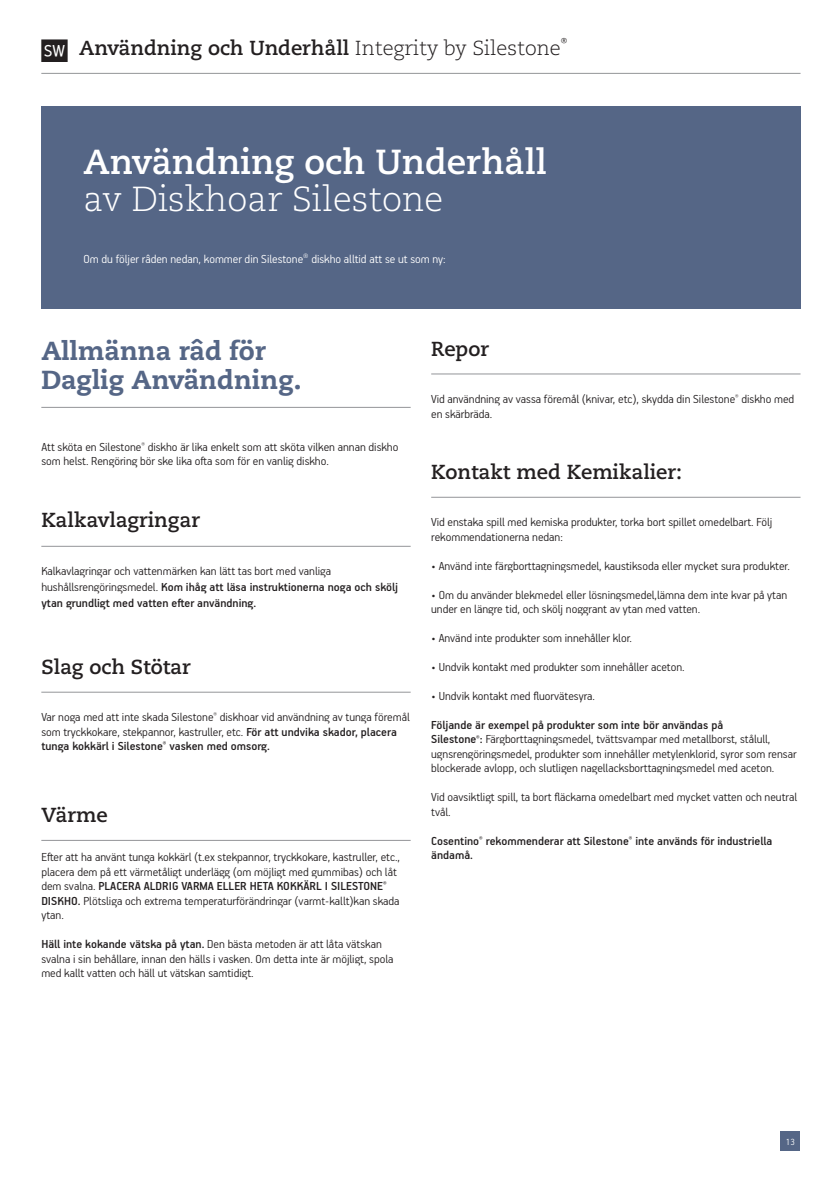
<style>
.page{position:relative;width:840px;height:1191px;background:#fff}
.page>*{position:absolute;margin:0;border:0;box-sizing:border-box;transform-origin:0 0}
.t1{font:700 34.8px "Caecilia LT Std";color:#fff}
.t2{font:300 34.8px "Caecilia LT Std";color:#fff}
.t3{font:800 26px/29px "Caecilia LT Std";color:#556686}
.t4{font:700 20.2px "Caecilia LT Std";color:#231f20}
.t5{font:300 13px/14.4px "PF Handbook Pro";color:#231f20}
.t6{font:500 13px/15.6px "PF Handbook Pro";color:#231f20}
.t7{font:300 13px "PF Handbook Pro";color:#fff}
.t8{font:300 10px "PF Handbook Pro";color:#fff}
.s1{font-weight:300}
.s2{font-weight:500}
</style>
<div class="page">
<div style="left:780px;top:1131px;width:19px;height:20px;background:#556686"></div>
<div style="left:41px;top:106px;width:759px;height:203px;background:#556686"></div>
<hr style="left:41px;top:407px;width:369px;height:1px;background:#939598">
<hr style="left:41px;top:546px;width:369px;height:1px;background:#939598">
<hr style="left:41px;top:692px;width:369px;height:1px;background:#939598">
<hr style="left:41px;top:840px;width:369px;height:1px;background:#939598">
<hr style="left:431px;top:373px;width:369px;height:1px;background:#939598">
<hr style="left:431px;top:497px;width:369px;height:1px;background:#939598">
<hr style="left:41px;top:73px;width:759px;height:1px;background:#939598">
<h3 class="t4" style="left:79px;top:36px;width:489px">Användning och Underhåll <span class="s1">Integrity by Silestone</span><sup>®</sup></h3>
<h1 class="t1" style="left:83px;top:141px;width:464px">Användning och Underhåll</h1>
<h1 class="t2" style="left:83px;top:179px;width:361px">av Diskhoar Silestone</h1>
<p class="t7" style="left:83px;top:251px;width:363px">Om du följer râden nedan, kommer din Silestone® diskho alltid att se ut som ny:</p>
<h2 class="t3" style="left:41px;top:337px;width:261px">Allmänna râd för<br>Daglig Användning.</h2>
<p class="t5" style="left:41px;top:439px;width:358px">Att sköta en Silestone<sup>®</sup> diskho är lika enkelt som att sköta vilken annan diskho som helst. Rengöring bör ske lika ofta som för en vanlig diskho.</p>
<h3 class="t4" style="left:41px;top:508px;width:160px">Kalkavlagringar</h3>
<p class="t6" style="left:41px;top:563px;width:358px"><span class="s1">Kalkavlagringar och vattenmärken kan lätt tas bort med vanliga hushållsrengöringsmedel.</span> Kom ihåg att läsa instruktionerna noga och skölj ytan grundligt med vatten efter användning.</p>
<h3 class="t4" style="left:41px;top:655px;width:151px">Slag och Stötar</h3>
<p class="t5" style="left:41px;top:709px;width:370px">Var noga med att inte skada Silestone<sup>®</sup> diskhoar vid användning av tunga föremål som tryckkokare, stekpannor, kastruller, etc. <span class="s2">För att undvika skador, placera tunga kokkärl i Silestone</span><sup>®</sup> <span class="s2">vasken med omsorg.</span></p>
<h3 class="t4" style="left:41px;top:802px;width:68px">Värme</h3>
<p class="t5" style="left:41px;top:849px;width:360px">Efter att ha använt tunga kokkärl (t.ex stekpannor, tryckkokare, kastruller, etc., placera dem på ett värmetåligt underlägg (om möjligt med gummibas) och låt dem svalna. <span class="s2">PLACERA ALDRIG VARMA ELLER HETA KOKKÄRL I SILESTONE</span><sup>® </sup><span class="s2">DISKHO.</span> Plötsliga och extrema temperaturförändringar (varmt-kallt)kan skada ytan.</p>
<p class="t5" style="left:41px;top:936px;width:353px"><span class="s2">Häll inte kokande vätska på ytan.</span> Den bästa metoden är att låta vätskan svalna i sin behållare, innan den hälls i vasken. Om detta inte är möjligt, spola med kallt vatten och häll ut vätskan samtidigt.</p>
<h3 class="t4" style="left:431px;top:337px;width:59px">Repor</h3>
<p class="t5" style="left:431px;top:391px;width:364px">Vid användning av vassa föremål (knivar, etc), skydda din Silestone<sup>®</sup> diskho med en skärbräda.</p>
<h3 class="t4" style="left:431px;top:460px;width:252px">Kontakt med Kemikalier:</h3>
<p class="t5" style="left:431px;top:514px;width:342px">Vid enstaka spill med kemiska produkter, torka bort spillet omedelbart. Följ rekommendationerna nedan:</p>
<p class="t5" style="left:431px;top:558px;width:360px">• Använd inte färgborttagningsmedel, kaustiksoda eller mycket sura produkter.</p>
<p class="t5" style="left:431px;top:587px;width:357px">• Om du använder blekmedel eller lösningsmedel,lämna dem inte kvar på ytan under en längre tid, och skölj noggrant av ytan med vatten.</p>
<p class="t5" style="left:431px;top:630px;width:202px">• Använd inte produkter som innehåller klor.</p>
<p class="t5" style="left:431px;top:659px;width:255px">• Undvik kontakt med produkter som innehåller aceton.</p>
<p class="t5" style="left:431px;top:688px;width:165px">• Undvik kontakt med fluorvätesyra.</p>
<p class="t5" style="left:431px;top:717px;width:367px"><span class="s2">Följande är exempel på produkter som inte bör användas på<br>Silestone</span><sup>®</sup><span class="s2">:</span> Färgborttagningsmedel, tvättsvampar med metallborst, stålull, ugnsrengöringsmedel, produkter som innehåller metylenklorid, syror som rensar blockerade avlopp, och slutligen nagellacksborttagningsmedel med aceton.</p>
<p class="t5" style="left:431px;top:789px;width:367px">Vid oavsiktligt spill, ta bort fläckarna omedelbart med mycket vatten och neutral tvål.</p>
<p class="t6" style="left:431px;top:833px;width:342px;line-height:14.4px">Cosentino<sup>®</sup> rekommenderar att Silestone<sup>®</sup> inte används för industriella ändamå.</p>
<p class="t8" style="left:785px;top:1135px;width:11px">13</p>
</div>
